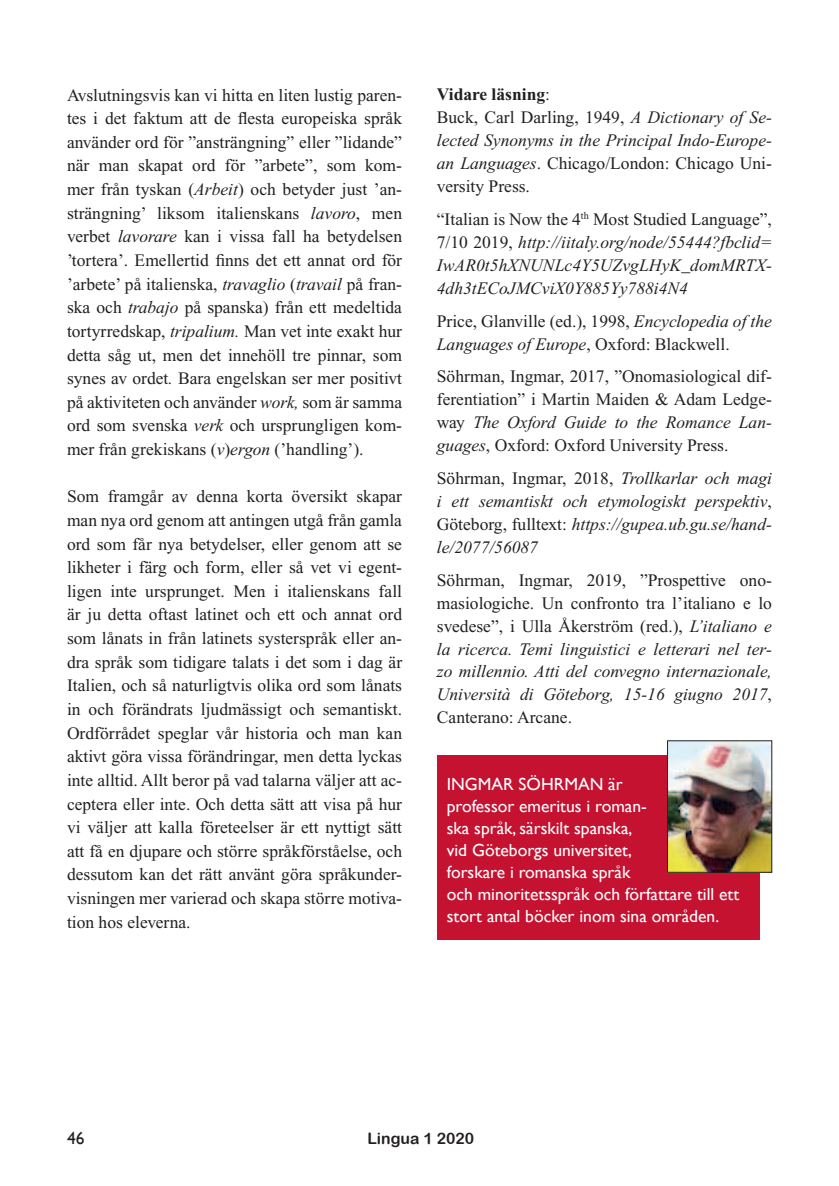
<style>
.page{position:relative;width:839px;height:1186px;background:#fff}
.page>*{position:absolute;margin:0;border:0;box-sizing:border-box;transform-origin:0 0}
.t1{font:17.5px/23.6px "Times New Roman";color:#231f20;text-align:justify}
.t2{font:italic 17.5px/22.9px "Times New Roman";color:#231f20;text-align:justify}
.t3{font:17.5px/22.1px "Gill Sans";color:#fff}
.t4{font:17.5px "Gill Sans";color:#231f20}
.t5{font:15.75px "Arial Rounded MT Bold";color:#231f20}
.s1{font-style:italic}
.s2{font-weight:700;font-style:normal}
.s3{font-style:normal}
</style>
<div class="page">
<div style="left:437px;top:755px;width:322px;height:184px;background:#c41230"></div>
<img style="left:669px;top:742px;width:100px;height:128px">
<div style="left:667px;top:740px;width:104px;height:132px;border:1px solid #231f20"></div>
<p class="t1" style="left:67px;top:83px;width:336px">Avslutningsvis kan vi hitta en liten lustig paren&shy;tes i det faktum att de flesta europeiska språk använder ord för ”ansträngning” eller ”lidande” när man skapat ord för ”arbete”, som kom&shy;mer från tyskan (<span class="s1">Arbeit</span>) och betyder just ’an&shy;strängning’ liksom italienskans <span class="s1">lavoro</span>, men verbet <span class="s1">lavorare</span> kan i vissa fall ha betydelsen ’tortera’. Emellertid finns det ett annat ord för ’arbete’ på italienska, <span class="s1">travaglio</span> (<span class="s1">travail</span> på fran&shy;ska och <span class="s1">trabajo</span> på spanska) från ett medeltida tortyrredskap, <span class="s1">tripalium.</span> Man vet inte exakt hur detta såg ut, men det innehöll tre pinnar, som synes av ordet<span class="s1">.</span> Bara engelskan ser mer positivt på aktiviteten och använder <span class="s1">work,</span> som är samma ord som svenska <span class="s1">verk</span> och ursprungligen kom&shy;mer från grekiskans (<span class="s1">v</span>)<span class="s1">ergon</span> (’handling’).</p>
<p class="t1" style="left:67px;top:485px;width:336px">Som framgår av denna korta översikt skapar man nya ord genom att antingen utgå från gamla ord som får nya betydelser, eller genom att se likheter i färg och form, eller så vet vi egent&shy;ligen inte ursprunget. Men i italienskans fall är ju detta oftast latinet och ett och annat ord som lånats in från latinets systerspråk eller an&shy;dra språk som tidigare talats i det som i dag är Italien, och så naturligtvis olika ord som lånats in och förändrats ljudmässigt och semantiskt.<br>Ordförrådet speglar vår historia och man kan aktivt göra vissa förändringar, men detta lyckas inte alltid. Allt beror på vad talarna väljer att ac&shy;ceptera eller inte. Och detta sätt att visa på hur vi väljer att kalla företeelser är ett nyttigt sätt att få en djupare och större språkförståelse, och dessutom kan det rätt använt göra språkunder&shy;visningen mer varierad och skapa större motiva&shy;tion hos eleverna.</p>
<p class="t2" style="left:437px;top:83px;width:336px;text-align:left"><span class="s2">Vidare läsning</span><span class="s3">:<br>Buck, Carl Darling, 1949,</span> A Dictionary of Se&shy;lected Synonyms in the Principal Indo-Europe&shy;an Languages<span class="s3">. Chicago/London: Chicago Uni&shy;versity Press.</span></p>
<p class="t2" style="left:437px;top:208px;width:336px"><span class="s3">“Italian is Now the 4</span><sup>th</sup> <span class="s3">Most Studied Language”, 7/10 2019,</span> http://iitaly.org/node/55444?fbclid= IwAR0t5hXNUNLc4Y5UZvgLHyK_domMRTX-4dh3tECoJMCviX0Y885Yy788i4N4</p>
<p class="t1" style="left:437px;top:309px;width:336px;line-height:22.9px">Price, Glanville (ed.), 1998, <span class="s1">Encyclopedia of the<br>Languages of Europe</span>, Oxford: Blackwell.</p>
<p class="t1" style="left:437px;top:365px;width:336px;line-height:22.9px">Söhrman, Ingmar, 2017, ”Onomasiological dif&shy;ferentiation” i Martin Maiden &amp; Adam Ledge&shy;way <span class="s1">The Oxford Guide to the Romance Lan&shy;guages</span>, Oxford: Oxford University Press.</p>
<p class="t2" style="left:437px;top:467px;width:336px"><span class="s3">Söhrman, Ingmar, 2018,</span> Trollkarlar och magi i ett semantiskt och etymologiskt perspektiv<span class="s3">, Göteborg, fulltext:</span> https://gupea.ub.gu.se/hand&shy;le/2077/56087</p>
<p class="t2" style="left:437px;top:568px;width:336px"><span class="s3">Söhrman, Ingmar, 2019, ”Prospettive ono&shy;masiologiche. Un confronto tra l’italiano e lo svedese”, i Ulla Åkerström (red.),</span> L’italiano e la ricerca. Temi linguistici e letterari nel ter&shy;zo millennio. Atti del convegno internazionale, Università di Göteborg, 15-16 giugno 2017<span class="s3">, Canterano: Arcane.</span></p>
<p class="t3" style="left:446px;top:773px;width:294px">INGMAR SÖHRMAN är<br>professor emeritus i roman-<br>ska språk, särskilt spanska,<br>vid Göteborgs universitet,<br>forskare i romanska språk<br>och minoritetsspråk och författare till ett stort antal böcker inom sina områden.</p>
<p class="t4" style="left:67px;top:1127px;width:19px">46</p>
<p class="t5" style="left:367px;top:1128px;width:108px">Lingua 1 2020</p>
</div>
